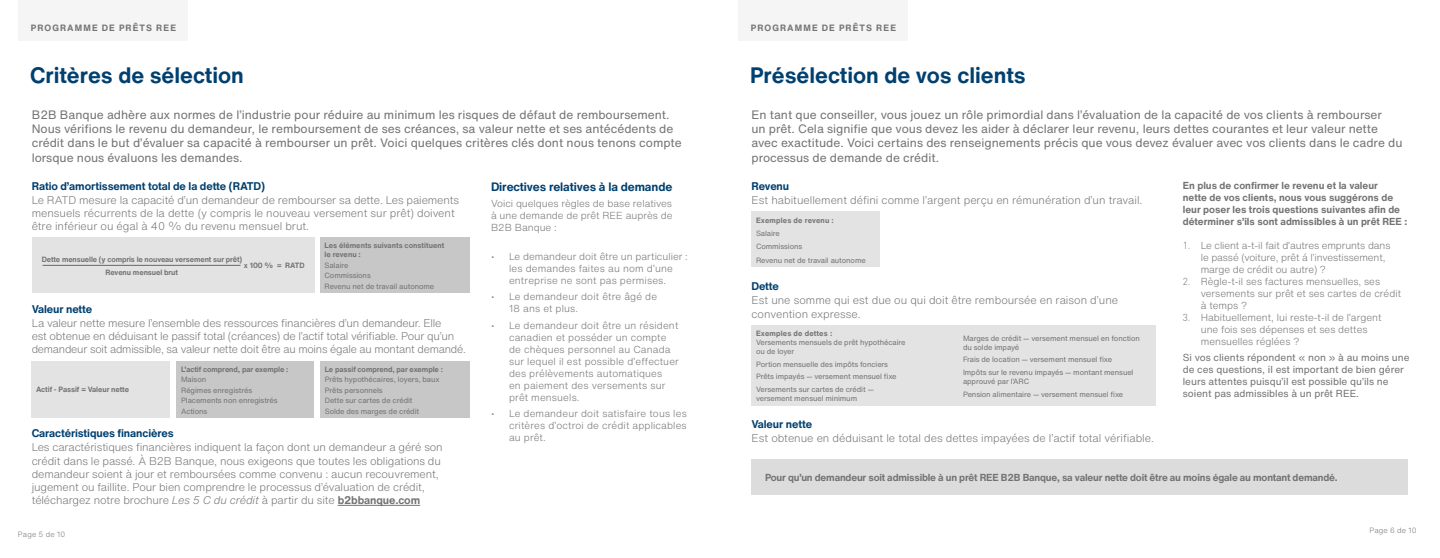
<style>
.page{position:relative;width:1440px;height:558px;background:#fff}
.page>*{position:absolute;margin:0;border:0;box-sizing:border-box;transform-origin:0 0}
.t1{font:700 22px "Helvetica Now Text";color:#004070}
.t2{font:12px/14.4px "Helvetica Now Text";color:#737373}
.t3{font:700 12px "Helvetica Now Text";letter-spacing:-.01em;color:#004070}
.t4{font:300 11px/13.2px "Helvetica Now Text";letter-spacing:-.01em;color:#737373}
.t5{font:700 11px "Helvetica Now Text";letter-spacing:-.01em;color:#004070}
.t6{font:300 10px/12px "Helvetica Now Text";color:#737373}
.t7{font:700 10px/12px "Helvetica Now Text";color:#737373}
.t8{font:10px/12px "Helvetica Now Text";color:#737373}
.t9{font:700 10px "Helvetica Now Text";letter-spacing:-.02em;color:#737373}
.t10{font:700 9px "Helvetica Now Text";letter-spacing:.12em;color:#737373}
.t11{font:7.5px/10.5px "Helvetica Now Text";letter-spacing:-.01em;color:#737373}
.t12{font:700 7.5px/9px "Helvetica Now Text";letter-spacing:-.01em;color:#737373}
.t13{font:700 7.5px "Helvetica Now Text";letter-spacing:.02em;color:#737373}
.t14{font:300 7.5px "Helvetica Now Text";letter-spacing:.015em;color:#737373}
.s1{font-style:italic}
.s2{font-weight:700}
.s3{font-family:"DIN"}
</style>
<div class="page">
<hr style="left:338px;top:505px;width:82px;height:1px;background:#737373">
<div style="left:32px;top:361px;width:138px;height:57px;background:#e3e3e3"></div>
<div style="left:320px;top:361px;width:149px;height:57px;background:#c7c7c7"></div>
<div style="left:177px;top:361px;width:137px;height:57px;background:#c7c7c7"></div>
<div style="left:320px;top:237px;width:149px;height:56px;background:#c7c7c7"></div>
<div style="left:32px;top:237px;width:283px;height:56px;background:#e3e3e3"></div>
<hr style="left:43px;top:265px;width:198px;height:1px;background:#737373">
<div style="left:752px;top:212px;width:128px;height:55px;background:#e3e3e3"></div>
<div style="left:752px;top:325px;width:404px;height:81px;background:#e3e3e3"></div>
<div style="left:752px;top:459px;width:656px;height:36px;background:#dcdcdc"></div>
<div style="left:19px;top:0;width:169px;height:40px;background:#f5f5f5"></div>
<div style="left:739px;top:0;width:169px;height:40px;background:#f5f5f5"></div>
<p class="t10" style="left:31px;top:21px;width:147px">PROGRAMME DE PRÊTS REE</p>
<p class="t10" style="left:751px;top:21px;width:147px">PROGRAMME DE PRÊTS REE</p>
<h1 class="t1" style="left:30px;top:58px;width:215px">Critères de sélection</h1>
<h1 class="t1" style="left:750px;top:58px;width:277px">Présélection de vos clients</h1>
<p class="t2" style="left:32px;top:107px;width:652px">B2B Banque adhère aux normes de l’industrie pour réduire au minimum les risques de défaut de remboursement.<br>Nous vérifions le revenu du demandeur, le remboursement de ses créances, sa valeur nette et ses antécédents de crédit dans le but d’évaluer sa capacité à rembourser un prêt. Voici quelques critères clés dont nous tenons compte lorsque nous évaluons les demandes.</p>
<p class="t5" style="left:32px;top:177px;width:235px">Ratio d’amortissement total de la dette (RATD)</p>
<p class="t4" style="left:32px;top:193px;width:429px">Le RATD mesure la capacité d’un demandeur de rembourser sa dette. Les paiements mensuels récurrents de la dette (y compris le nouveau versement sur prêt) doivent être inférieur ou égal à 40 % du revenu mensuel brut.</p>
<p class="t12" style="left:325px;top:241px;width:121px">Les éléments suivants constituent le revenu :</p>
<p class="t11" style="left:325px;top:260px;width:111px">Salaire<br>Commissions<br>Revenu net de travail autonome</p>
<p class="t12" style="left:42px;top:254px;width:202px">Dette mensuelle (y compris le nouveau versement sur prêt)</p>
<p class="t12" style="left:244px;top:260px;width:62px">x 100 % = RATD</p>
<p class="t12" style="left:106px;top:267px;width:74px">Revenu mensuel brut</p>
<p class="t5" style="left:32px;top:300px;width:62px">Valeur nette</p>
<p class="t4" style="left:32px;top:316px;width:436px">La valeur nette mesure l’ensemble des ressources financières d’un demandeur. Elle<br>est obtenue en déduisant le passif total (créances) de l’actif total vérifiable. Pour qu’un demandeur soit admissible, sa valeur nette doit être au moins égale au montant demandé.</p>
<p class="t12" style="left:36px;top:385px;width:95px">Actif - Passif = Valeur nette</p>
<p class="t12" style="left:181px;top:364px;width:109px">L’actif comprend, par exemple :</p>
<p class="t11" style="left:181px;top:374px;width:98px">Maison<br>Régimes enregistrés<br>Placements non enregistrés<br>Actions</p>
<p class="t12" style="left:325px;top:364px;width:120px">Le passif comprend, par exemple :</p>
<p class="t11" style="left:325px;top:374px;width:116px">Prêts hypothécaires, loyers, baux<br>Prêts personnels<br>Dette sur cartes de crédit<br>Solde des marges de crédit</p>
<p class="t5" style="left:32px;top:425px;width:144px">Caractéristiques financières</p>
<p class="t4" style="left:32px;top:441px;width:413px">Les caractéristiques financières indiquent la façon dont un demandeur a géré son crédit dans le passé. À B2B Banque, nous exigeons que toutes les obligations du demandeur soient à jour et remboursées comme convenu : aucun recouvrement, jugement ou faillite. Pour bien comprendre le processus d’évaluation de crédit, téléchargez notre brochure <span class="s1">Les 5 C du crédit</span> à partir du site <span class="s2">b2bbanque.com</span></p>
<p class="t14" style="left:18px;top:529px;width:49px">Page 5 de 10</p>
<p class="t3" style="left:491px;top:177px;width:183px">Directives relatives à la demande</p>
<p class="t6" style="left:491px;top:197px;width:183px;text-align:justify">Voici quelques règles de base relatives à une demande de prêt REE auprès de B2B Banque :</p>
<p class="t6" style="left:491px;top:250px;width:198px;text-align:center">• Le demandeur doit être un particulier : les demandes faites au nom d’une entreprise ne sont pas permises.</p>
<p class="t6" style="left:509px;top:290px;width:150px;text-indent:-18px">• Le demandeur doit être âgé de<br>18 ans et plus.</p>
<p class="t6" style="left:509px;top:319px;width:171px;text-indent:-18px">• Le demandeur doit être un résident canadien et posséder un compte de chèques personnel au Canada sur lequel il est possible d’effectuer des prélèvements automatiques<br>en paiement des versements sur prêt mensuels.</p>
<p class="t6" style="left:509px;top:407px;width:179px;text-align:justify;text-indent:-18px">• Le demandeur doit satisfaire tous les critères d’octroi de crédit applicables au prêt.</p>
<p class="t2" style="left:752px;top:107px;width:653px">En tant que conseiller, vous jouez un rôle primordial dans l’évaluation de la capacité de vos clients à rembourser<br>un prêt. Cela signifie que vous devez les aider à déclarer leur revenu, leurs dettes courantes et leur valeur nette avec exactitude. Voici certains des renseignements précis que vous devez évaluer avec vos clients dans le cadre du processus de demande de crédit.</p>
<p class="t5" style="left:752px;top:177px;width:39px">Revenu</p>
<p class="t4" style="left:752px;top:193px;width:392px">Est habituellement défini comme l’argent perçu en rémunération d’un travail.</p>
<p class="t13" style="left:756px;top:214px;width:79px">Exemples de revenu :</p>
<p class="t11" style="left:756px;top:226px;width:111px;line-height:13.3px">Salaire<br>Commissions<br>Revenu net de travail autonome</p>
<p class="t5" style="left:752px;top:278px;width:29px">Dette</p>
<p class="t4" style="left:752px;top:294px;width:368px">Est une somme qui est due ou qui doit être remboursée en raison d’une convention expresse.</p>
<p class="t13" style="left:756px;top:328px;width:78px">Exemples de dettes :</p>
<p class="t11" style="left:756px;top:338px;width:151px;line-height:9px">Versements mensuels de prêt hypothécaire ou de loyer</p>
<p class="t11" style="left:756px;top:358px;width:142px;line-height:12.6px">Portion mensuelle des impôts fonciers<br>Prêts impayés — versement mensuel fixe<br>Versements sur cartes de crédit —</p>
<p class="t11" style="left:756px;top:393px;width:103px">versement mensuel minimum</p>
<p class="t11" style="left:963px;top:333px;width:178px;line-height:9px">Marges de crédit — versement mensuel en fonction du solde impayé</p>
<p class="t11" style="left:963px;top:353px;width:172px;line-height:12.6px">Frais de location — versement mensuel fixe<br>Impôts sur le revenu impayés — montant mensuel</p>
<p class="t11" style="left:963px;top:375px;width:162px;line-height:12.6px">approuvé par l’ARC<br>Pension alimentaire — versement mensuel fixe</p>
<p class="t5" style="left:752px;top:416px;width:62px">Valeur nette</p>
<p class="t4" style="left:752px;top:431px;width:404px">Est obtenue en déduisant le total des dettes impayées de l’actif total vérifiable.</p>
<p class="t7" style="left:1183px;top:179px;width:226px">En plus de confirmer le revenu et la valeur<br>nette de vos clients, nous vous suggérons de leur poser les trois questions suivantes afin de déterminer s’ils sont admissibles à un prêt REE :</p>
<p class="t6" style="left:1201px;top:239px;width:191px;text-indent:-18px"><span class="s3">1.</span> Le client a-t-il fait d’autres emprunts dans le passé (voiture, prêt á l’investissement, marge de crédit ou autre) ?</p>
<p class="t6" style="left:1201px;top:275px;width:202px;text-indent:-18px"><span class="s3">2.</span> Règle-t-il ses factures mensuelles, ses versements sur prêt et ses cartes de crédit à temps ?</p>
<p class="t6" style="left:1201px;top:311px;width:182px;text-indent:-18px"><span class="s3">3.</span> Habituellement, lui reste-t-il de l’argent une fois ses dépenses et ses dettes mensuelles réglées ?</p>
<p class="t8" style="left:1183px;top:351px;width:228px">Si vos clients répondent « non » à au moins une de ces questions, il est important de bien gérer leurs attentes puisqu’il est possible qu’ils ne soient pas admissibles à un prêt REE.</p>
<p class="t9" style="left:765px;top:470px;width:574px">Pour qu’un demandeur soit admissible à un prêt REE B2B Banque, sa valeur nette doit être au moins égale au montant demandé.</p>
<p class="t14" style="left:1370px;top:525px;width:49px">Page 6 de 10</p>
</div>
